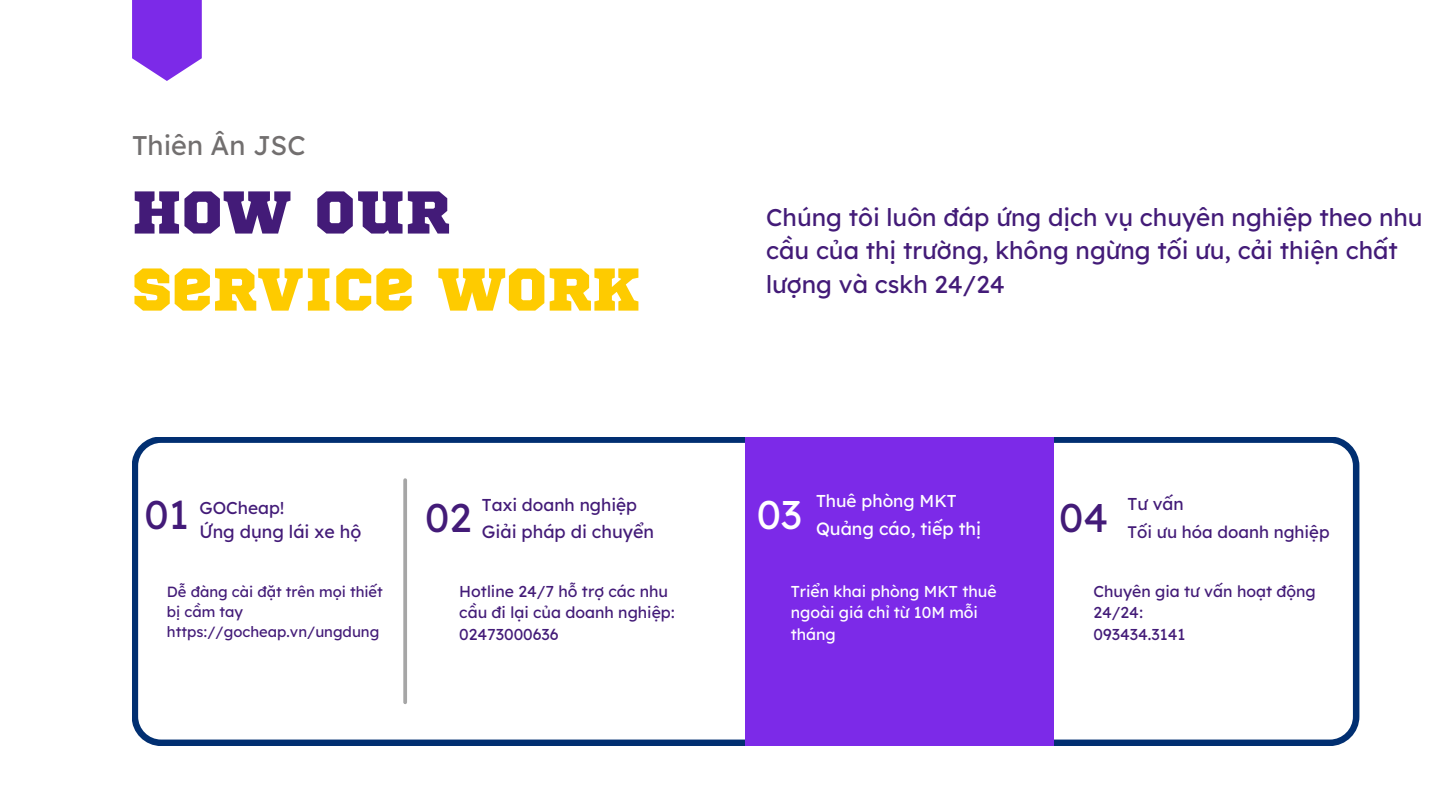
<style>
.page{position:relative;width:1440px;height:810px;background:#fff}
.page>*{position:absolute;margin:0;border:0;box-sizing:border-box;transform-origin:0 0}
.t1{font:60.2px "Sports World";color:#fecb00}
.t2{font:60.2px "Sports World";color:#431b78}
.t3{font:40px "Lexend Deca";color:#431b78}
.t4{font:40px "Lexend Deca";color:#fff}
.t5{font:27px "Lexend Deca";color:#726f6f}
.t6{font:24.3px/33.8px "Lexend Deca";color:#431b78}
.t7{font:17.8px "Lexend Deca";color:#431b78}
.t8{font:17.8px "Lexend Deca";color:#fff}
.t9{font:17.2px "Lexend Deca";color:#431b78}
.t10{font:17.2px "Lexend Deca";color:#fff}
.t11{font:16.8px "Lexend Deca";color:#431b78}
.t12{font:15.8px/21.8px "Lexend Deca";color:#431b78}
.t13{font:15.8px/21.8px "Lexend Deca";color:#fff}
.t14{font:14.8px/20.2px "Lexend Deca";color:#431b78}
</style>
<div class="page">
<svg style="left:132px;top:437px;width:1227px;height:309px"></svg>
<div style="left:746px;top:437px;width:308px;height:309px;background:#7c2ae8"></div>
<svg style="left:403px;top:480px;width:4px;height:222px"></svg>
<svg style="left:132px;top:0;width:70px;height:81px;background:#8e48eb"></svg>
<h1 class="t5" style="left:132px;top:128px;width:175px">Thiên Ân JSC</h1>
<h2 class="t2" style="left:132px;top:185px;width:319px">HOW OUR</h2>
<h1 class="t6" style="left:766px;top:200px;width:658px">Chúng tôi luôn đáp ứng dịch vụ chuyên nghiệp theo nhu cầu của thị trường, không ngừng tối ưu, cải thiện chất</h1>
<h3 class="t1" style="left:132px;top:262px;width:510px">SERVICE WORK</h3>
<h1 class="t6" style="left:766px;top:267px;width:240px">lượng và cskh 24/24</h1>
<p class="t3" style="left:144px;top:489px;width:46px">01</p>
<p class="t9" style="left:200px;top:497px;width:86px">GOCheap!</p>
<h4 class="t7" style="left:200px;top:521px;width:163px">Ứng dụng lái xe hộ</h4>
<h4 class="t3" style="left:425px;top:492px;width:48px">02</h4>
<p class="t9" style="left:482px;top:494px;width:157px">Taxi doanh nghiệp</p>
<p class="t7" style="left:482px;top:521px;width:174px">Giải pháp di chuyển</p>
<p class="t4" style="left:757px;top:489px;width:47px">03</p>
<h4 class="t10" style="left:816px;top:490px;width:142px">Thuê phòng MKT</h4>
<h4 class="t8" style="left:816px;top:517px;width:167px">Quảng cáo, tiếp thị</h4>
<p class="t3" style="left:1059px;top:492px;width:51px">04</p>
<h4 class="t9" style="left:1128px;top:493px;width:58px">Tư vấn</h4>
<p class="t11" style="left:1128px;top:521px;width:204px">Tối ưu hóa doanh nghiệp</p>
<h4 class="t14" style="left:167px;top:581px;width:218px">Dễ đàng cài đặt trên mọi thiết bị cầm tay</h4>
<p class="t14" style="left:167px;top:622px;width:214px">https://gocheap.vn/ungdung</p>
<p class="t12" style="left:459px;top:580px;width:217px">Hotline 24/7 hỗ trợ các nhu cầu đi lại của doanh nghiệp:<br>02473000636</p>
<h4 class="t13" style="left:791px;top:580px;width:207px">Triển khai phòng MKT thuê ngoài giá chỉ từ 10M mỗi tháng</h4>
<h4 class="t12" style="left:1093px;top:580px;width:224px">Chuyên gia tư vấn hoạt động<br>24/24:</h4>
<p class="t12" style="left:1093px;top:623px;width:93px">093434.3141</p>
</div>
